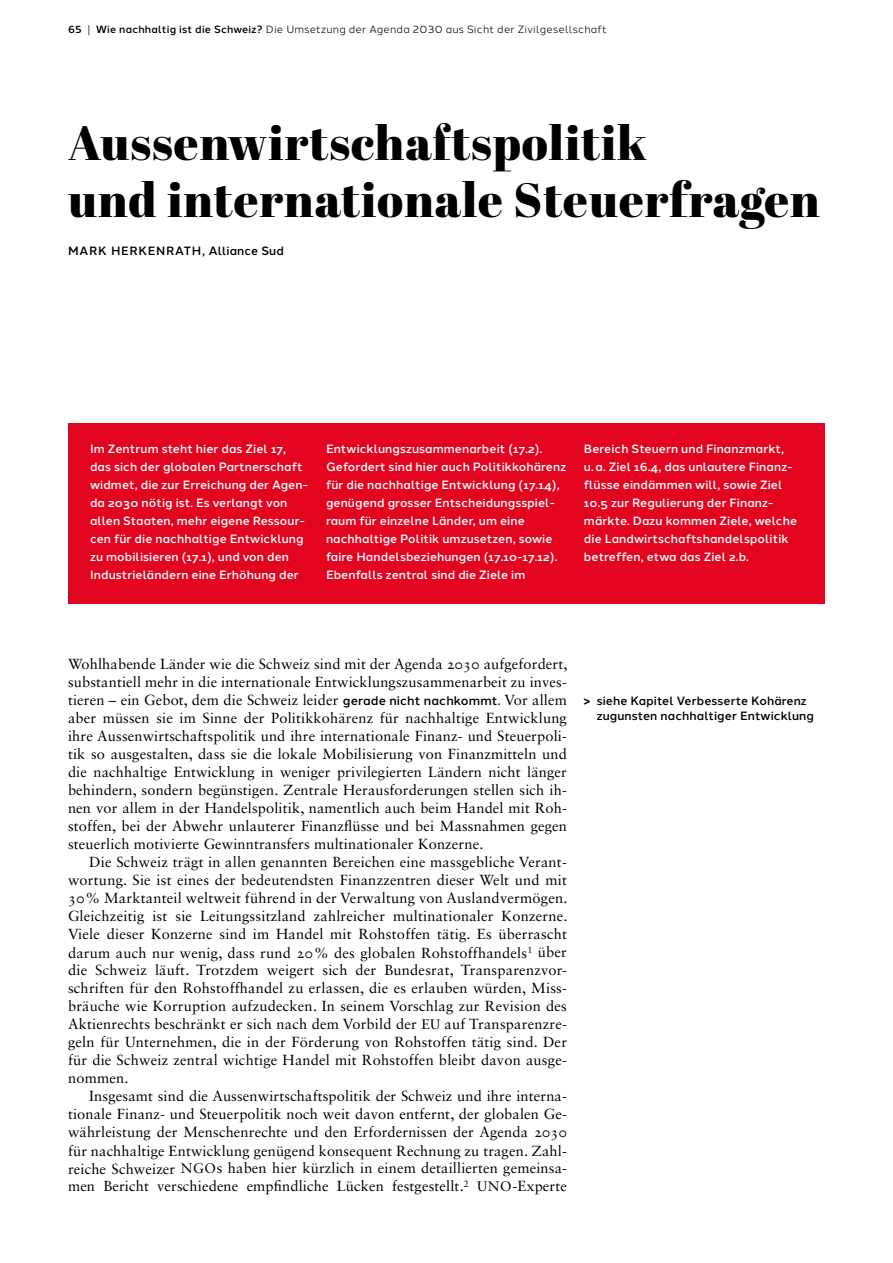
<style>
.page{position:relative;width:893px;height:1263px;background:#fff}
.page>*{position:absolute;margin:0;border:0;box-sizing:border-box;transform-origin:0 0}
.t1{font:48px/57px "Abril Fatface";letter-spacing:.02em;color:#000}
.t2{font:14.7px/18px "Sabon LT Std";letter-spacing:.01em;color:#000;text-align:justify}
.t3{font:500 12px/18px "Halcom";letter-spacing:.01em;color:#fff}
.t4{font:500 12px/15px "Halcom";letter-spacing:.01em;color:#000}
.t5{font:500 12px "Halcom";letter-spacing:.06em;color:#000}
.t6{font:10.5px "Halcom";letter-spacing:.02em;color:#000}
.s1{font-weight:500}
.s2{font-family:"Halcom";font-weight:500;font-size:12.45px}
.s3{font-size:13.95px}
</style>
<div class="page">
<div style="left:68px;top:423px;width:757px;height:180px;background:#e3051f"></div>
<p class="t6" style="left:68px;top:21px;width:540px"><span class="s1">65</span> | <span class="s1">Wie nachhaltig ist die Schweiz?</span> Die Umsetzung der Agenda 2030 aus Sicht der Zivilgesellschaft</p>
<h1 class="t1" style="left:68px;top:113px;width:753px">Aussenwirtschaftspolitik<br>und internationale Steuerfragen</h1>
<p class="t5" style="left:68px;top:242px;width:217px">MARK HERKENRATH, Alliance Sud</p>
<p class="t3" style="left:90px;top:439px;width:219px">Im Zentrum steht hier das Ziel 17, das sich der globalen Partnerschaft widmet, die zur Erreichung der Agen&shy;da 2030 nötig ist. Es verlangt von allen Staaten, mehr eigene Ressour&shy;cen für die nachhaltige Entwicklung zu mobilisieren (17.1), und von den Industrieländern eine Erhöhung der</p>
<p class="t3" style="left:326px;top:439px;width:242px">Entwicklungszusammenarbeit (17.2).<br>Gefordert sind hier auch Politikkohärenz für die nachhaltige Entwicklung (17.14), genügend grosser Entscheidungsspiel&shy;raum für einzelne Länder, um eine nachhaltige Politik umzusetzen, sowie faire Handelsbeziehungen (17.10-17.12).<br>Ebenfalls zentral sind die Ziele im</p>
<p class="t3" style="left:584px;top:439px;width:215px">Bereich Steuern und Finanzmarkt, u.a. Ziel 16.4, das unlautere Finanz&shy;flüsse eindämmen will, sowie Ziel 10.5 zur Regulierung der Finanz&shy;märkte. Dazu kommen Ziele, welche die Landwirtschaftshandelspolitik betreffen, etwa das Ziel 2.b.</p>
<p class="t2" style="left:68px;top:655px;width:501px">Wohlhabende Länder wie die Schweiz sind mit der Agenda 2030 aufgefordert, substantiell mehr in die internationale Entwicklungszusammenarbeit zu inves&shy;tieren – ein Gebot, dem die Schweiz leider <span class="s2">gerade nicht nachkommt.</span> Vor allem aber müssen sie im Sinne der Politikkohärenz für nachhaltige Entwicklung ihre Aussenwirtschaftspolitik und ihre internationale Finanz- und Steuerpoli&shy;tik so ausgestalten, dass sie die lokale Mobilisierung von Finanzmitteln und die nachhaltige Entwicklung in weniger privilegierten Ländern nicht länger behindern, sondern begünstigen. Zentrale Herausforderungen stellen sich ih&shy;nen vor allem in der Handelspolitik, namentlich auch beim Handel mit Roh&shy;stoffen, bei der Abwehr unlauterer Finanzflüsse und bei Massnahmen gegen steuerlich motivierte Gewinntransfers multinationaler Konzerne.</p>
<p class="t2" style="left:68px;top:853px;width:501px;text-indent:21px">Die Schweiz trägt in allen genannten Bereichen eine massgebliche Verant&shy;wortung. Sie ist eines der bedeutendsten Finanzzentren dieser Welt und mit 30% Marktanteil weltweit führend in der Verwaltung von Auslandvermögen.<br>Gleichzeitig ist sie Leitungssitzland zahlreicher multinationaler Konzerne.<br>Viele dieser Konzerne sind im Handel mit Rohstoffen tätig. Es überrascht darum auch nur wenig, dass rund 20% des globalen Rohstoffhandels<sup>1</sup> über die Schweiz läuft. Trotzdem weigert sich der Bundesrat, Transparenzvor&shy;schriften für den Rohstoffhandel zu erlassen, die es erlauben würden, Miss&shy;bräuche wie Korruption aufzudecken. In seinem Vorschlag zur Revision des Aktienrechts beschränkt er sich nach dem Vorbild der <span class="s3">EU</span> auf Transparenzre&shy;geln für Unternehmen, die in der Förderung von Rohstoffen tätig sind. Der für die Schweiz zentral wichtige Handel mit Rohstoffen bleibt davon ausge&shy;nommen.</p>
<p class="t2" style="left:68px;top:1087px;width:500px;text-indent:21px">Insgesamt sind die Aussenwirtschaftspolitik der Schweiz und ihre interna&shy;tionale Finanz- und Steuerpolitik noch weit davon entfernt, der globalen Ge&shy;währleistung der Menschenrechte und den Erfordernissen der Agenda 2030 für nachhaltige Entwicklung genügend konsequent Rechnung zu tragen. Zahl&shy;reiche Schweizer <span class="s3">NGO</span>s haben hier kürzlich in einem detaillierten gemeinsa&shy;men Bericht verschiedene empfindliche Lücken festgestellt.<sup>2</sup> <span class="s3">UNO</span>-Experte</p>
<p class="t4" style="left:597px;top:693px;width:219px;text-indent:-13px">&gt; siehe Kapitel Verbesserte Kohärenz zugunsten nachhaltiger Entwicklung</p>
</div>
